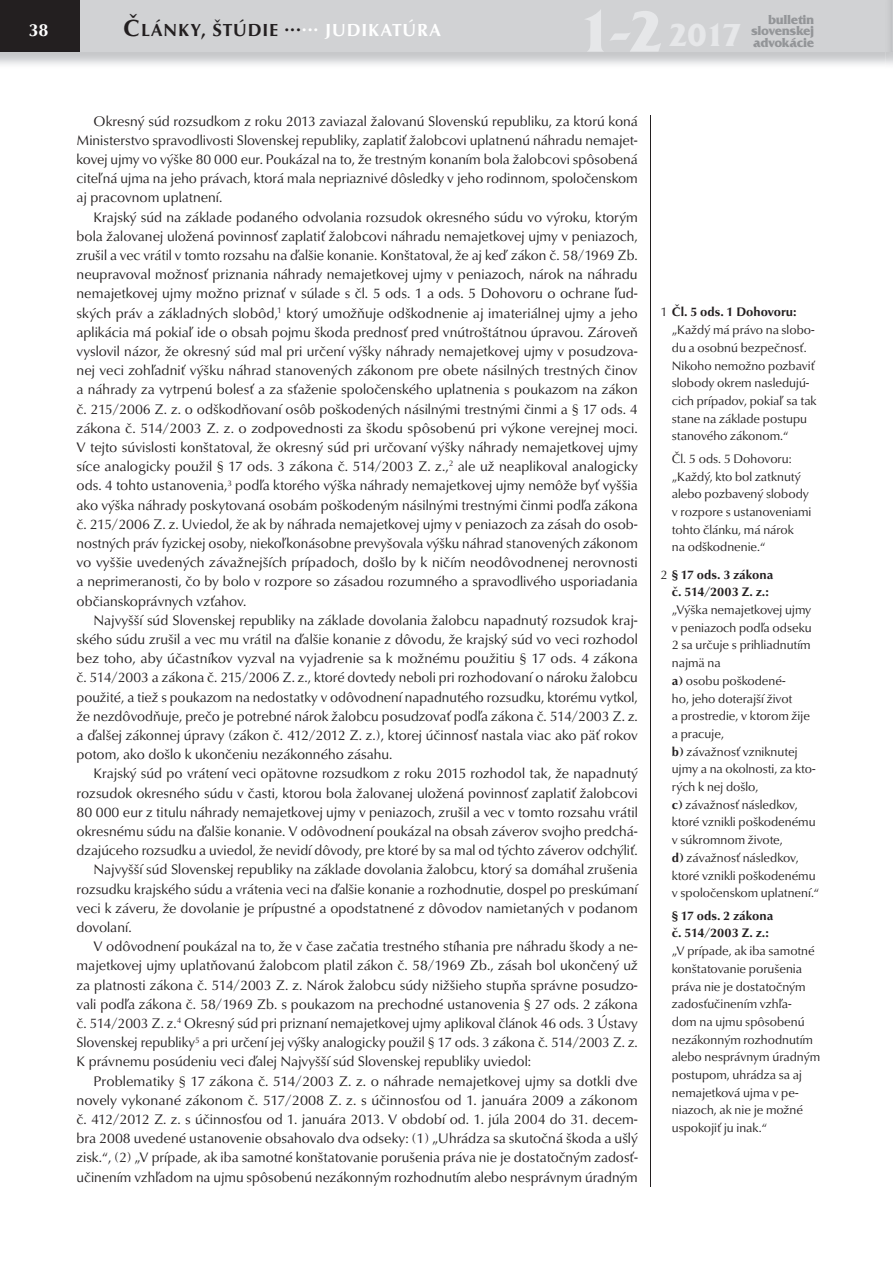
<style>
.page{position:relative;width:893px;height:1263px;background:#fff}
.page>*{position:absolute;margin:0;border:0;box-sizing:border-box;transform-origin:0 0}
.t1{font:700 33px "Friz Qua Itc TEE";color:#e6e7e9}
.t2{font:700 18px "URW Classico TEE";letter-spacing:.05em;color:#231f20}
.t3{font:700 18px "URW Classico TEE";color:#fff}
.t4{font:14.25px/19.2px "URW Classico TEE";color:#231f20;text-align:justify}
.t5{font:700 13.5px/11.2px "Friz Qua Itc TEE";letter-spacing:-.025em;color:#939598;text-align:right}
.t6{font:12.75px/17.7px "URW Classico TEE";color:#231f20}
.t7{font:700 12.75px/17.7px "URW Classico TEE";color:#231f20;text-align:center}
.s1{font-size:60px}
.s2{font-size:24px}
.s3{color:#fff}
.s4{font-weight:700}
.s5{font-weight:400}
</style>
<div class="page">
<div style="left:0;top:0;width:893px;height:52px;background:#d1d2d4"></div>
<div style="left:0;top:0;width:79px;height:52px;background:#231f20"></div>
<hr style="left:650px;top:115px;width:1px;height:1071px;background:#231f20">
<h1 class="t1" style="left:577px;top:23px;width:166px"><span class="s1">1-2</span> 2017</h1>
<p class="t2" style="left:123px;top:22px;width:319px"><span class="s2">Č</span>LÁNKY, ŠTÚDIE ...<sup>...</sup> <span class="s3">JUDIKATÚRA</span></p>
<p class="t3" style="left:28px;top:22px;width:22px">38</p>
<p class="t5" style="left:751px;top:15px;width:65px">bulletin slovenskej</p>
<p class="t5" style="left:753px;top:38px;width:63px">advokácie</p>
<p class="t4" style="left:77px;top:113px;width:563px;text-indent:17px">Okresný súd rozsudkom z roku 2013 zaviazal žalovanú Slovenskú republiku, za ktorú koná Ministerstvo spravodlivosti Slovenskej republiky, zaplatiť žalobcovi uplatnenú náhradu nemajet&shy;kovej ujmy vo výške 80 000 eur. Poukázal na to, že trestným konaním bola žalobcovi spôsobená citeľná ujma na jeho právach, ktorá mala nepriaznivé dôsledky v jeho rodinnom, spoločenskom aj pracovnom uplatnení.</p>
<p class="t4" style="left:77px;top:209px;width:563px;text-indent:17px">Krajský súd na základe podaného odvolania rozsudok okresného súdu vo výroku, ktorým bola žalovanej uložená povinnosť zaplatiť žalobcovi náhradu nemajetkovej ujmy v peniazoch, zrušil a vec vrátil v tomto rozsahu na ďalšie konanie. Konštatoval, že aj keď zákon č. 58/1969 Zb. neupravoval možnosť priznania náhrady nemajetkovej ujmy v peniazoch, nárok na náhradu nemajetkovej ujmy možno priznať v súlade s čl. 5 ods. 1 a ods. 5 Dohovoru o ochrane ľud&shy;ských práv a základných slobôd,<sup>1</sup> ktorý umožňuje odškodnenie aj imateriálnej ujmy a jeho aplikácia má pokiaľ ide o obsah pojmu škoda prednosť pred vnútroštátnou úpravou. Zároveň vyslovil názor, že okresný súd mal pri určení výšky náhrady nemajetkovej ujmy v posudzova&shy;nej veci zohľadniť výšku náhrad stanovených zákonom pre obete násilných trestných činov a náhrady za vytrpenú bolesť a za sťaženie spoločenského uplatnenia s poukazom na zákon č. 215/2006 Z. z. o odškodňovaní osôb poškodených násilnými trestnými činmi a § 17 ods. 4 zákona č. 514/2003 Z. z. o zodpovednosti za škodu spôsobenú pri výkone verejnej moci.<br>V tejto súvislosti konštatoval, že okresný súd pri určovaní výšky náhrady nemajetkovej ujmy síce analogicky použil § 17 ods. 3 zákona č. 514/2003 Z. z.,<sup>2</sup> ale už neaplikoval analogicky ods. 4 tohto ustanovenia,<sup>3</sup> podľa ktorého výška náhrady nemajetkovej ujmy nemôže byť vyššia ako výška náhrady poskytovaná osobám poškodeným násilnými trestnými činmi podľa zákona č. 215/2006 Z. z. Uviedol, že ak by náhrada nemajetkovej ujmy v peniazoch za zásah do osob&shy;nostných práv fyzickej osoby, niekoľkonásobne prevyšovala výšku náhrad stanovených zákonom vo vyššie uvedených závažnejších prípadoch, došlo by k ničím neodôvodnenej nerovnosti a neprimeranosti, čo by bolo v rozpore so zásadou rozumného a spravodlivého usporiadania občianskoprávnych vzťahov.</p>
<p class="t4" style="left:77px;top:612px;width:563px;text-indent:17px">Najvyšší súd Slovenskej republiky na základe dovolania žalobcu napadnutý rozsudok kraj&shy;ského súdu zrušil a vec mu vrátil na ďalšie konanie z dôvodu, že krajský súd vo veci rozhodol bez toho, aby účastníkov vyzval na vyjadrenie sa k možnému použitiu § 17 ods. 4 zákona č. 514/2003 a zákona č. 215/2006 Z. z., ktoré dovtedy neboli pri rozhodovaní o nároku žalobcu použité, a tiež s poukazom na nedostatky v odôvodnení napadnutého rozsudku, ktorému vytkol, že nezdôvodňuje, prečo je potrebné nárok žalobcu posudzovať podľa zákona č. 514/2003 Z. z. a ďalšej zákonnej úpravy (zákon č. 412/2012 Z. z.), ktorej účinnosť nastala viac ako päť rokov potom, ako došlo k ukončeniu nezákonného zásahu.</p>
<p class="t4" style="left:94px;top:765px;width:546px">Krajský súd po vrátení veci opätovne rozsudkom z roku 2015 rozhodol tak, že napadnutý</p>
<p class="t4" style="left:77px;top:785px;width:563px">rozsudok okresného súdu v časti, ktorou bola žalovanej uložená povinnosť zaplatiť žalobcovi</p>
<p class="t4" style="left:77px;top:804px;width:563px">80 000 eur z titulu náhrady nemajetkovej ujmy v peniazoch, zrušil a vec v tomto rozsahu vrátil</p>
<p class="t4" style="left:77px;top:823px;width:563px">okresnému súdu na ďalšie konanie. V odôvodnení poukázal na obsah záverov svojho predchá-</p>
<p class="t4" style="left:77px;top:842px;width:563px">dzajúceho rozsudku a uviedol, že nevidí dôvody, pre ktoré by sa mal od týchto záverov odchýliť.</p>
<p class="t4" style="left:94px;top:861px;width:546px">Najvyšší súd Slovenskej republiky na základe dovolania žalobcu, ktorý sa domáhal zrušenia</p>
<p class="t4" style="left:77px;top:881px;width:563px">rozsudku krajského súdu a vrátenia veci na ďalšie konanie a rozhodnutie, dospel po preskúmaní</p>
<p class="t4" style="left:77px;top:900px;width:563px">veci k záveru, že dovolanie je prípustné a opodstatnené z dôvodov namietaných v podanom</p>
<p class="t4" style="left:77px;top:919px;width:57px">dovolaní.</p>
<p class="t4" style="left:94px;top:938px;width:546px">V odôvodnení poukázal na to, že v čase začatia trestného stíhania pre náhradu škody a ne-</p>
<p class="t4" style="left:77px;top:957px;width:563px">majetkovej ujmy uplatňovanú žalobcom platil zákon č. 58/1969 Zb., zásah bol ukončený už</p>
<p class="t4" style="left:77px;top:977px;width:563px">za platnosti zákona č. 514/2003 Z. z. Nárok žalobcu súdy nižšieho stupňa správne posudzo-</p>
<p class="t4" style="left:77px;top:996px;width:563px">vali podľa zákona č. 58/1969 Zb. s poukazom na prechodné ustanovenia § 27 ods. 2 zákona</p>
<p class="t4" style="left:77px;top:1015px;width:563px">č. 514/2003 Z. z.<sup>4</sup> Okresný súd pri priznaní nemajetkovej ujmy aplikoval článok 46 ods. 3 Ústavy</p>
<p class="t4" style="left:77px;top:1034px;width:563px">Slovenskej republiky<sup>5</sup> a pri určení jej výšky analogicky použil § 17 ods. 3 zákona č. 514/2003 Z. z.</p>
<p class="t4" style="left:77px;top:1053px;width:456px">K právnemu posúdeniu veci ďalej Najvyšší súd Slovenskej republiky uviedol:</p>
<p class="t4" style="left:94px;top:1073px;width:545px">Problematiky § 17 zákona č. 514/2003 Z. z. o náhrade nemajetkovej ujmy sa dotkli dve</p>
<p class="t4" style="left:77px;top:1092px;width:563px">novely vykonané zákonom č. 517/2008 Z. z. s účinnosťou od 1. januára 2009 a zákonom</p>
<p class="t4" style="left:77px;top:1111px;width:563px">č. 412/2012 Z. z. s účinnosťou od 1. januára 2013. V období od. 1. júla 2004 do 31. decem-</p>
<p class="t4" style="left:77px;top:1130px;width:563px">bra 2008 uvedené ustanovenie obsahovalo dva odseky: (1) „Uhrádza sa skutočná škoda a ušlý</p>
<p class="t4" style="left:77px;top:1149px;width:563px">zisk.“, (2) „V prípade, ak iba samotné konštatovanie porušenia práva nie je dostatočným zadosť-</p>
<p class="t4" style="left:77px;top:1169px;width:563px">učinením vzhľadom na ujmu spôsobenú nezákonným rozhodnutím alebo nesprávnym úradným</p>
<p class="t6" style="left:672px;top:305px;width:146px;text-indent:-11px">1 <span class="s4">Čl. 5 ods. 1 Dohovoru: </span>„Každý má právo na slobo&shy;du a osobnú bezpečnosť.<br>Nikoho nemožno pozbaviť slobody okrem nasledujú&shy;cich prípadov, pokiaľ sa tak stane na základe postupu stanového zákonom.“</p>
<p class="t6" style="left:672px;top:451px;width:141px">Čl. 5 ods. 5 Dohovoru: „Každý, kto bol zatknutý alebo pozbavený slobody v rozpore s ustanoveniami tohto článku, má nárok<br>na odškodnenie.“</p>
<p class="t7" style="left:661px;top:567px;width:114px"><span class="s5">2</span> § 17 ods. 3 zákona č. 514/2003 Z. z.:</p>
<p class="t6" style="left:672px;top:602px;width:149px">„Výška nemajetkovej ujmy v peniazoch podľa odseku<br>2 sa určuje s prihliadnutím najmä na<br><span class="s4">a)</span> osobu poškodené-<br>ho, jeho doterajší život<br>a prostredie, v ktorom žije a pracuje,<br><span class="s4">b)</span> závažnosť vzniknutej ujmy a na okolnosti, za kto&shy;rých k nej došlo,<br><span class="s4">c)</span> závažnosť následkov, ktoré vznikli poškodenému v súkromnom živote,<br><span class="s4">d)</span> závažnosť následkov, ktoré vznikli poškodenému v spoločenskom uplatnení.“</p>
<p class="t7" style="left:672px;top:908px;width:103px;text-align:left">§ 17 ods. 2 zákona č. 514/2003 Z. z.:</p>
<p class="t6" style="left:672px;top:943px;width:150px">„V prípade, ak iba samotné konštatovanie porušenia práva nie je dostatočným zadosťučinením vzhľa-<br>dom na ujmu spôsobenú nezákonným rozhodnutím alebo nesprávnym úradným postupom, uhrádza sa aj nemajetková ujma v pe&shy;niazoch, ak nie je možné uspokojiť ju inak.“</p>
</div>
